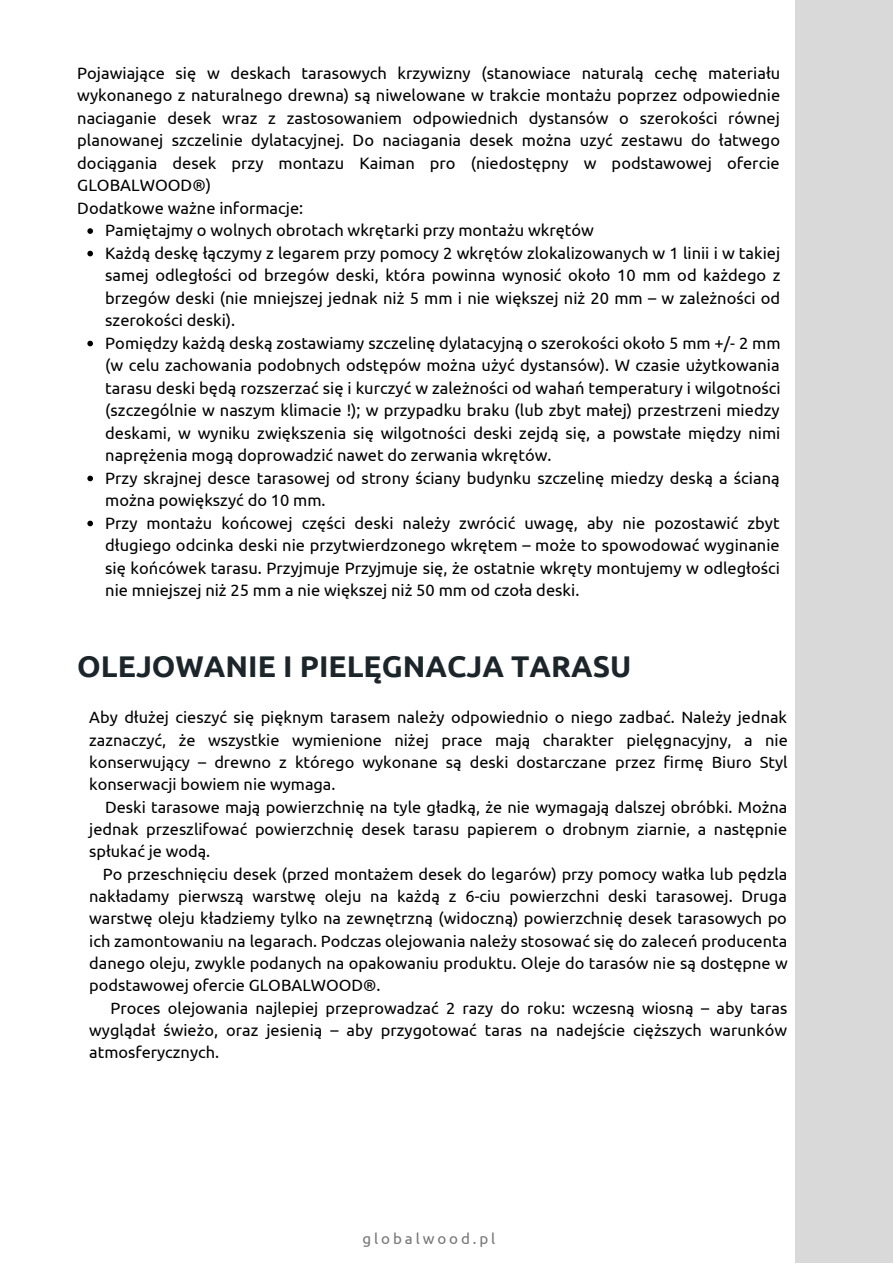
<style>
.page{position:relative;width:893px;height:1264px;background:#fff}
.page>*{position:absolute;margin:0;border:0;box-sizing:border-box;transform-origin:0 0}
.t1{font:700 30px "Ubuntu";color:#1c262a}
.t2{font:16.5px/22.5px "Ubuntu";color:#000;text-align:justify}
.t3{font:16.35px/22.4px "Ubuntu";color:#000;text-align:justify}
.t4{font:15.15px "Ubuntu";letter-spacing:.19em;color:#757677}
</style>
<div class="page">
<div style="left:794px;top:0;width:98px;height:1262px;background:#d9d9d9"></div>
<svg style="left:87px;top:228px;width:6px;height:6px"></svg>
<svg style="left:87px;top:251px;width:6px;height:5px"></svg>
<svg style="left:87px;top:341px;width:6px;height:5px"></svg>
<svg style="left:87px;top:475px;width:6px;height:6px"></svg>
<svg style="left:87px;top:520px;width:6px;height:6px"></svg>
<p class="t2" style="left:77px;top:61px;width:704px">Pojawiające się w deskach tarasowych krzywizny (stanowiace naturalą cechę materiału wykonanego z naturalnego drewna) są niwelowane w trakcie montażu poprzez odpowiednie naciaganie desek wraz z zastosowaniem odpowiednich dystansów o szerokości równej planowanej szczelinie dylatacyjnej. Do naciagania desek można uzyć zestawu do łatwego dociągania desek przy montazu Kaiman pro (niedostępny w podstawowej ofercie GLOBALWOOD®)</p>
<p class="t2" style="left:77px;top:196px;width:227px">Dodatkowe ważne informacje:</p>
<p class="t2" style="left:105px;top:219px;width:490px">Pamiętajmy o wolnych obrotach wkrętarki przy montażu wkrętów</p>
<p class="t2" style="left:105px;top:241px;width:677px">Każdą deskę łączymy z legarem przy pomocy 2 wkrętów zlokalizowanych w 1 linii i w takiej samej odległości od brzegów deski, która powinna wynosić około 10 mm od każdego z brzegów deski (nie mniejszej jednak niż 5 mm i nie większej niż 20 mm – w zależności od szerokości deski).</p>
<p class="t2" style="left:105px;top:331px;width:676px">Pomiędzy każdą deską zostawiamy szczelinę dylatacyjną o szerokości około 5 mm +/- 2 mm (w celu zachowania podobnych odstępów można użyć dystansów). W czasie użytkowania tarasu deski będą rozszerzać się i kurczyć w zależności od wahań temperatury i wilgotności (szczególnie w naszym klimacie !); w przypadku braku (lub zbyt małej) przestrzeni miedzy deskami, w wyniku zwiększenia się wilgotności deski zejdą się, a powstałe między nimi naprężenia mogą doprowadzić nawet do zerwania wkrętów.</p>
<p class="t2" style="left:105px;top:466px;width:676px">Przy skrajnej desce tarasowej od strony ściany budynku szczelinę miedzy deską a ścianą można powiększyć do 10 mm.</p>
<p class="t2" style="left:105px;top:511px;width:676px">Przy montażu końcowej części deski należy zwrócić uwagę, aby nie pozostawić zbyt długiego odcinka deski nie przytwierdzonego wkrętem – może to spowodować wyginanie się końcówek tarasu. Przyjmuje Przyjmuje się, że ostatnie wkręty montujemy w odległości nie mniejszej niż 25 mm a nie większej niż 50 mm od czoła deski.</p>
<p class="t1" style="left:77px;top:649px;width:555px">OLEJOWANIE I PIELĘGNACJA TARASU</p>
<p class="t3" style="left:89px;top:706px;width:700px">Aby dłużej cieszyć się pięknym tarasem należy odpowiednio o niego zadbać. Należy jednak zaznaczyć, że wszystkie wymienione niżej prace mają charakter pielęgnacyjny, a nie konserwujący – drewno z którego wykonane są deski dostarczane przez firmę Biuro Styl konserwacji bowiem nie wymaga.</p>
<p class="t3" style="left:89px;top:795px;width:699px;text-indent:16px">Deski tarasowe mają powierzchnię na tyle gładką, że nie wymagają dalszej obróbki. Można jednak przeszlifować powierzchnię desek tarasu papierem o drobnym ziarnie, a następnie spłukać je wodą.</p>
<p class="t3" style="left:89px;top:862px;width:700px;text-indent:14px">Po przeschnięciu desek (przed montażem desek do legarów) przy pomocy wałka lub pędzla nakładamy pierwszą warstwę oleju na każdą z 6-ciu powierzchni deski tarasowej. Druga warstwę oleju kładziemy tylko na zewnętrzną (widoczną) powierzchnię desek tarasowych po ich zamontowaniu na legarach. Podczas olejowania należy stosować się do zaleceń producenta danego oleju, zwykle podanych na opakowaniu produktu. Oleje do tarasów nie są dostępne w podstawowej ofercie GLOBALWOOD®.</p>
<p class="t3" style="left:89px;top:996px;width:699px;text-indent:21px">Proces olejowania najlepiej przeprowadzać 2 razy do roku: wczesną wiosną – aby taras wyglądał świeżo, oraz jesienią – aby przygotować taras na nadejście cięższych warunków atmosferycznych.</p>
<p class="t4" style="left:362px;top:1229px;width:134px">globalwood.pl</p>
</div>
